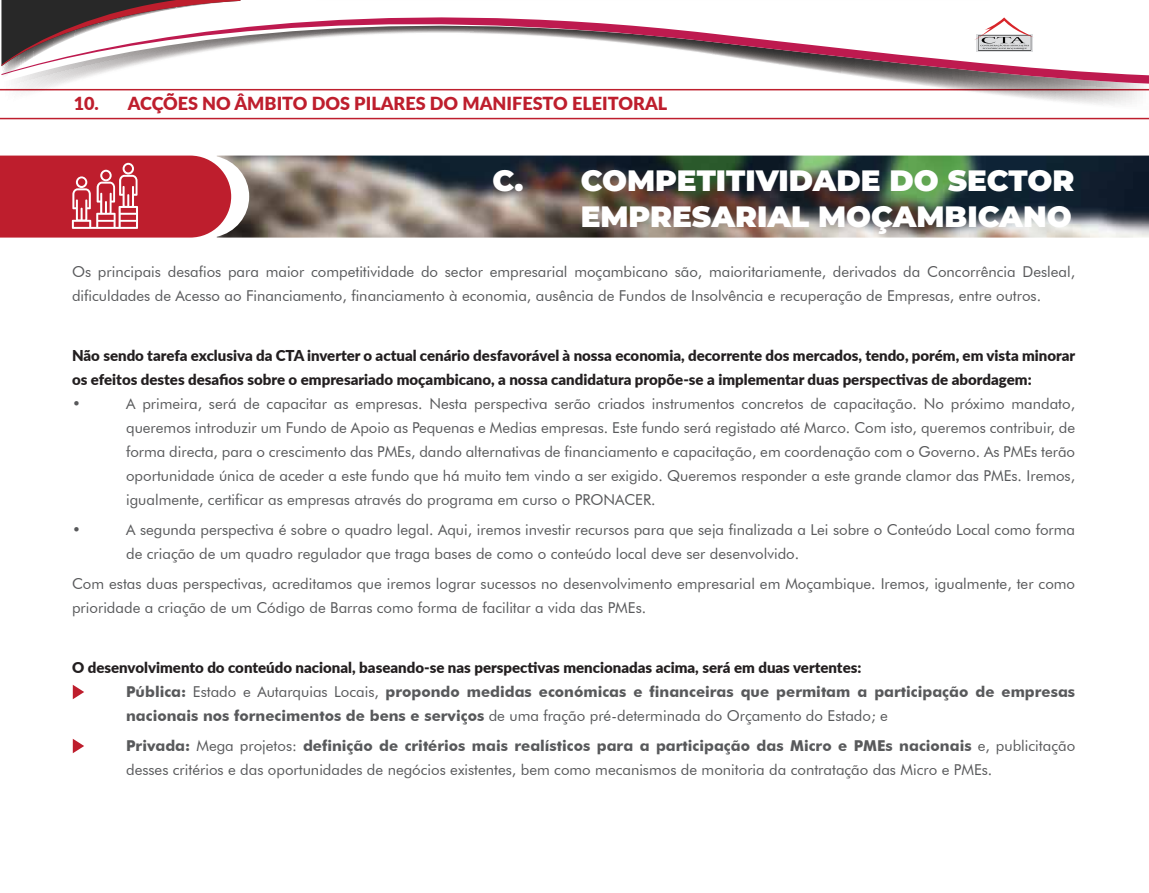
<style>
.page{position:relative;width:1149px;height:893px;background:#fff}
.page>*{position:absolute;margin:0;border:0;box-sizing:border-box;transform-origin:0 0}
.t1{font:900 29.4px/35.2px "Montserrat";color:#fff;text-align:right}
.t2{font:900 18px "Lato";color:#be1e2d}
.t3{font:15px/24px "Futura BT";color:#58595b}
.t4{font:900 15px/24px "Lato";color:#231f20}
.t5{font:700 15px/24px "Futura BT";color:#58595b}
.s1{font-weight:400}
.s2{font-weight:700}
</style>
<div class="page">
<svg style="left:0;top:89px;width:1148px;height:30px"></svg>
<img style="left:231px;top:156px;width:917px;height:82px">
<svg style="left:0;top:156px;width:231px;height:82px;background:#c43643"></svg>
<svg style="left:73px;top:685px;width:11px;height:14px"></svg>
<svg style="left:73px;top:739px;width:11px;height:14px"></svg>
<svg style="left:1px;top:84px;width:1147px;height:26px"></svg>
<svg style="left:14px;top:0;width:1134px;height:84px"></svg>
<div style="left:976px;top:34px;width:56px;height:18px;background:#565758"></div>
<svg style="left:973px;top:17px;width:60px;height:33px"></svg>
<svg style="left:1px;top:0;width:239px;height:81px"></svg>
<p class="t2" style="left:74px;top:90px;width:595px">10. ACÇÕES NO ÂMBITO DOS PILARES DO MANIFESTO ELEITORAL</p>
<h1 class="t1" style="left:492px;top:161px;width:583px">C. COMPETITIVIDADE DO SECTOR<br>EMPRESARIAL MOÇAMBICANO</h1>
<p class="t3" style="left:72px;top:259px;width:1004px">Os principais desafios para maior competitividade do sector empresarial moçambicano são, maioritariamente, derivados da Concorrência Desleal, dificuldades de Acesso ao Financiamento, financiamento à economia, ausência de Fundos de Insolvência e recuperação de Empresas, entre outros.</p>
<p class="t4" style="left:72px;top:343px;width:1004px">Não sendo tarefa exclusiva da CTA inverter o actual cenário desfavorável à nossa economia, decorrente dos mercados, tendo, porém, em vista minorar os efeitos destes desafios sobre o empresariado moçambicano, a nossa candidatura propõe-se a implementar duas perspectivas de abordagem:</p>
<p class="t3" style="left:72px;top:391px;width:10px">•</p>
<p class="t3" style="left:126px;top:391px;width:950px;text-align:justify">A primeira, será de capacitar as empresas. Nesta perspectiva serão criados instrumentos concretos de capacitação. No próximo mandato, queremos introduzir um Fundo de Apoio as Pequenas e Medias empresas. Este fundo será registado até Marco. Com isto, queremos contribuir, de forma directa, para o crescimento das PMEs, dando alternativas de financiamento e capacitação, em coordenação com o Governo. As PMEs terão oportunidade única de aceder a este fundo que há muito tem vindo a ser exigido. Queremos responder a este grande clamor das PMEs. Iremos, igualmente, certificar as empresas através do programa em curso o PRONACER.</p>
<p class="t3" style="left:72px;top:517px;width:10px">•</p>
<p class="t3" style="left:126px;top:517px;width:950px">A segunda perspectiva é sobre o quadro legal. Aqui, iremos investir recursos para que seja finalizada a Lei sobre o Conteúdo Local como forma de criação de um quadro regulador que traga bases de como o conteúdo local deve ser desenvolvido.</p>
<p class="t3" style="left:72px;top:571px;width:1004px">Com estas duas perspectivas, acreditamos que iremos lograr sucessos no desenvolvimento empresarial em Moçambique. Iremos, igualmente, ter como prioridade a criação de um Código de Barras como forma de facilitar a vida das PMEs.</p>
<p class="t4" style="left:72px;top:655px;width:790px">O desenvolvimento do conteúdo nacional, baseando-se nas perspectivas mencionadas acima, será em duas vertentes:</p>
<p class="t5" style="left:126px;top:679px;width:950px">Pública: <span class="s1">Estado e Autarquias Locais,</span> propondo medidas económicas e financeiras que permitam a participação de empresas nacionais nos fornecimentos de bens e serviços <span class="s1">de uma fração pré-determinada do Orçamento do Estado; e</span></p>
<p class="t3" style="left:126px;top:733px;width:950px"><span class="s2">Privada:</span> Mega projetos: <span class="s2">definição de critérios mais realísticos para a participação das Micro e PMEs nacionais</span> e, publicitação desses critérios e das oportunidades de negócios existentes, bem como mecanismos de monitoria da contratação das Micro e PMEs.</p>
</div>
